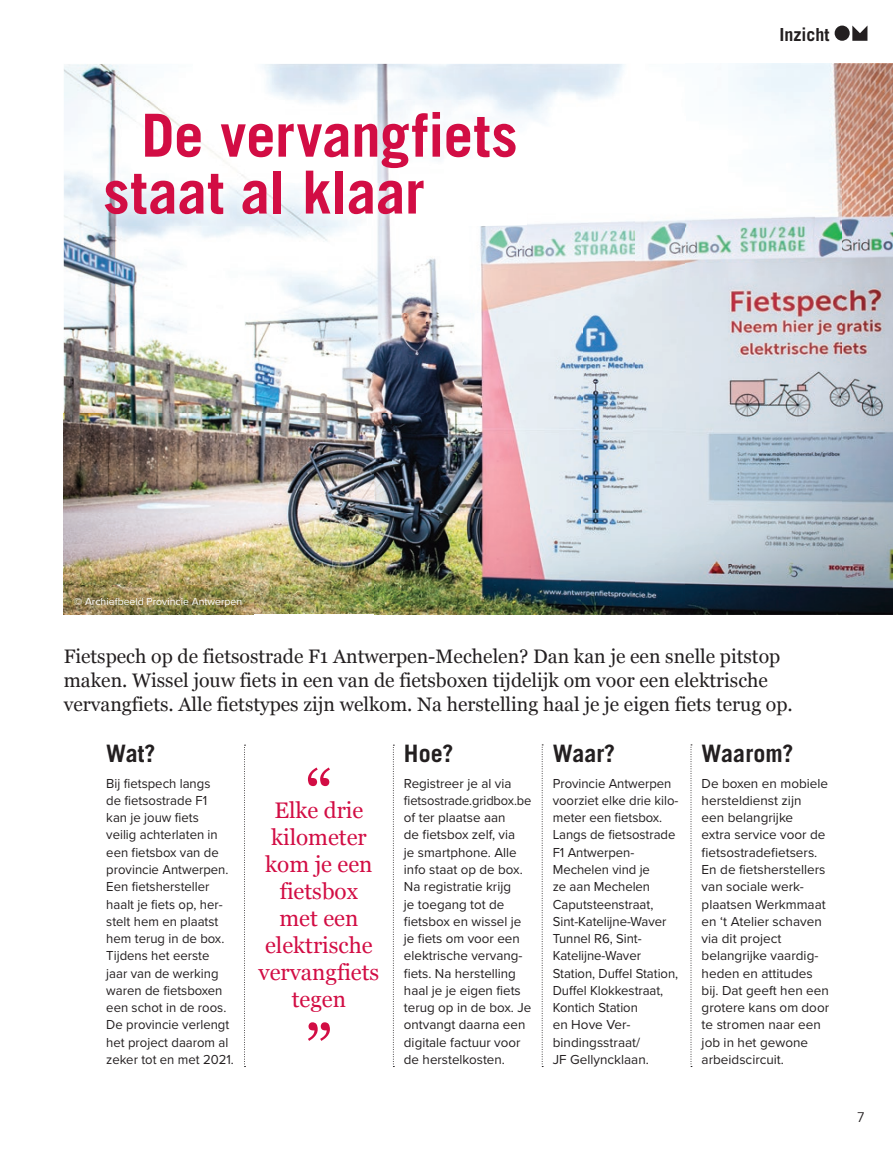
<style>
.page{position:relative;width:893px;height:1149px;background:#fff}
.page>*{position:absolute;margin:0;border:0;box-sizing:border-box;transform-origin:0 0}
.t1{font:700 59.4px/56.8px "Trade Gothic LT Std";letter-spacing:-.01em;color:#d20d44}
.t2{font:700 24px "Trade Gothic LT Std";color:#231f20}
.t3{font:22.5px/27px "Georgia";color:#d20d44;text-align:center}
.t4{font:19.5px/24px "Georgia";color:#231f20}
.t5{font:700 18px "Trade Gothic LT Std";color:#231f20}
.t6{font:13.5px/17.2px "Proxima Nova";color:#231f20}
.t7{font:13.5px "Trade Gothic LT Std";color:#231f20}
.t8{font:10.5px "Proxima Nova";color:#fff}
</style>
<div class="page">
<img style="left:64px;top:64px;width:560px;height:49px">
<img style="left:686px;top:64px;width:207px;height:549px">
<img style="left:64px;top:113px;width:51px;height:301px">
<img style="left:634px;top:220px;width:52px;height:393px">
<img style="left:115px;top:225px;width:311px;height:88px">
<img style="left:426px;top:223px;width:156px;height:90px">
<img style="left:582px;top:221px;width:52px;height:392px">
<img style="left:115px;top:313px;width:467px;height:101px">
<img style="left:64px;top:414px;width:466px;height:99px">
<img style="left:530px;top:414px;width:52px;height:199px">
<img style="left:64px;top:513px;width:155px;height:72px">
<img style="left:219px;top:513px;width:311px;height:100px">
<img style="left:93px;top:101px;width:434px;height:124px">
<img style="left:63px;top:585px;width:190px;height:30px">
<img style="left:64px;top:585px;width:189px;height:28px">
<svg style="left:244px;top:744px;width:1px;height:321px"></svg>
<svg style="left:393px;top:744px;width:1px;height:321px"></svg>
<svg style="left:542px;top:744px;width:1px;height:321px"></svg>
<svg style="left:691px;top:744px;width:1px;height:321px"></svg>
<svg style="left:308px;top:1022px;width:22px;height:18px"></svg>
<svg style="left:308px;top:767px;width:22px;height:18px"></svg>
<svg style="left:852px;top:26px;width:15px;height:15px"></svg>
<div style="left:835px;top:26px;width:15px;height:15px;background:#231f20;border-radius:50%"></div>
<h1 class="t1" style="left:103px;top:106px;width:416px;text-indent:38px">De vervangfiets staat al klaar</h1>
<h3 class="t5" style="left:780px;top:23px;width:52px">Inzicht</h3>
<p class="t8" style="left:74px;top:593px;width:170px">© Archiefbeeld Provincie Antwerpen</p>
<p class="t4" style="left:64px;top:643px;width:731px">Fietspech op de fietsostrade F1 Antwerpen-Mechelen? Dan kan je een snelle pitstop maken. Wissel jouw fiets in een van de fietsboxen tijdelijk om voor een elektrische vervangfiets. Alle fietstypes zijn welkom. Na herstelling haal je je eigen fiets terug op.</p>
<h2 class="t2" style="left:106px;top:738px;width:51px">Wat?</h2>
<p class="t6" style="left:106px;top:773px;width:129px">Bij fietspech langs<br>de fietsostrade F1<br>kan je jouw fiets<br>veilig achterlaten in een fietsbox van de provincie Antwerpen.<br>Een fietshersteller haalt je fiets op, her&shy;stelt hem en plaatst hem terug in de box.<br>Tijdens het eerste jaar van de werking waren de fietsboxen een schot in de roos.<br>De provincie verlengt het project daarom al zeker tot en met 2021.</p>
<h3 class="t3" style="left:258px;top:795px;width:122px">Elke drie kilometer kom je een fietsbox met een elektrische vervangfiets tegen</h3>
<h2 class="t2" style="left:404px;top:738px;width:51px">Hoe?</h2>
<p class="t6" style="left:404px;top:773px;width:129px">Registreer je al via fietsostrade.gridbox.be of ter plaatse aan<br>de fietsbox zelf, via<br>je smartphone. Alle info staat op de box.<br>Na registratie krijg<br>je toegang tot de fietsbox en wissel je je fiets om voor een elektrische vervang&shy;fiets. Na herstelling haal je je eigen fiets terug op in de box. Je ontvangt daarna een digitale factuur voor de herstelkosten.</p>
<h2 class="t2" style="left:553px;top:738px;width:64px">Waar?</h2>
<p class="t6" style="left:553px;top:773px;width:127px">Provincie Antwerpen voorziet elke drie kilo&shy;meter een fiets box.<br>Langs de fietso strade<br>F1 Antwerpen-<br>Mechelen vind je<br>ze aan Mechelen<br>Caput steen straat,<br>Sint-Katelijne-Waver<br>Tunnel R6, Sint-<br>Katelijne-Waver<br>Station, Duffel Station,<br>Duffel Klokke straat,<br>Kontich Station<br>en Hove Ver&shy;bindings straat/<br>JF Gellync k laan.</p>
<h2 class="t2" style="left:702px;top:738px;width:93px">Waarom?</h2>
<p class="t6" style="left:702px;top:773px;width:129px">De boxen en mobiele hersteldienst zijn<br>een belangrijke<br>extra service voor de fietsostradefietsers.<br>En de fietsherstellers van sociale werk&shy;plaatsen Werkmmaat en ‘t Atelier schaven via dit project belangrijke vaardig&shy;heden en attitudes bij. Dat geeft hen een grotere kans om door te stromen naar een job in het gewone arbeidscircuit.</p>
<p class="t7" style="left:857px;top:1108px;width:10px">7</p>
</div>
